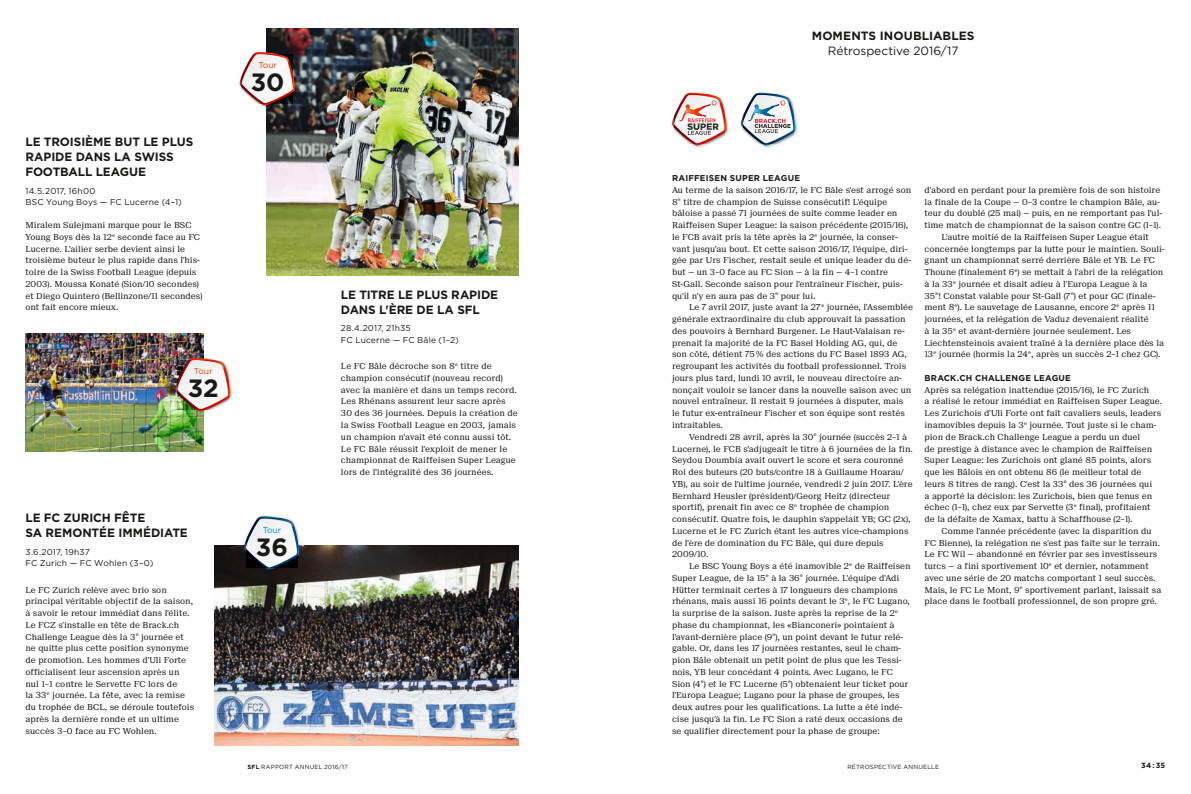
<style>
.page{position:relative;width:1191px;height:794px;background:#fff}
.page>*{position:absolute;margin:0;border:0;box-sizing:border-box;transform-origin:0 0}
.t1{font:700 25px "Gotham";color:#1b1917}
.t2{font:700 12px/15px "Gotham";letter-spacing:-.005em;color:#1b1917}
.t3{font:12px "Gotham";letter-spacing:-.01em;color:#1b1917}
.t4{font:8.5px/11.7px "Gotham";letter-spacing:.015em;color:#1b1917}
.t5{font:700 8.5px "Gotham";letter-spacing:.02em;color:#1b1917}
.t6{font:8.5px "Gotham";color:#eb3f00}
.t7{font:8.5px "Gotham";color:#008cc8}
.t8{font:8.2px/11.7px "Suisse Neue";color:#1b1917}
.t9{font:700 7.5px "Gotham";color:#1b1917}
.t10{font:6px "Gotham";letter-spacing:.03em;color:#1b1917}
.s1{font-weight:700}
</style>
<div class="page">
<img style="left:26px;top:334px;width:177px;height:117px">
<img style="left:671px;top:92px;width:58px;height:56px">
<svg style="left:672px;top:93px;width:55px;height:52px"></svg>
<img style="left:740px;top:92px;width:58px;height:56px">
<svg style="left:741px;top:93px;width:54px;height:52px"></svg>
<img style="left:215px;top:545px;width:304px;height:200px">
<img style="left:266px;top:28px;width:253px;height:247px">
<img style="left:241px;top:515px;width:62px;height:58px">
<svg style="left:244px;top:516px;width:55px;height:54px"></svg>
<img style="left:257px;top:50px;width:42px;height:59px">
<svg style="left:239px;top:52px;width:56px;height:53px"></svg>
<img style="left:173px;top:355px;width:60px;height:60px">
<img style="left:175px;top:358px;width:56px;height:53px">
<h2 class="t2" style="left:26px;top:134px;width:169px">LE TROISIÈME BUT LE PLUS<br>RAPIDE DANS LA SWISS<br>FOOTBALL LEAGUE</h2>
<p class="t4" style="left:26px;top:185px;width:158px">14.5.2017, 16h00<br>BSC Young Boys — FC Lucerne (4–1)</p>
<p class="t8" style="left:26px;top:219px;width:178px">Miralem Sulejmani marque pour le BSC Young Boys dès la 12<sup>e</sup> seconde face au FC Lucerne. L'ailier serbe devient ainsi le troisième buteur le plus rapide dans l'his&shy;toire de la Swiss Football League (depuis 2003). Moussa Konaté (Sion/10 secondes) et Diego Quintero (Bellinzone/11 secondes) ont fait encore mieux.</p>
<p class="t6" style="left:194px;top:366px;width:20px">Tour</p>
<h1 class="t1" style="left:188px;top:374px;width:32px">32</h1>
<h2 class="t2" style="left:26px;top:510px;width:164px">LE FC ZURICH FÊTE<br>SA REMONTÉE IMMÉDIATE</h2>
<p class="t4" style="left:26px;top:546px;width:129px">3.6.2017, 19h37<br>FC Zurich — FC Wohlen (3–0)</p>
<p class="t8" style="left:26px;top:584px;width:170px">Le FC Zurich relève avec brio son principal véritable objectif de la saison, à savoir le retour immédiat dans l'élite.<br>Le FCZ s'installe en tête de Brack.ch Challenge League dès la 3<sup>e</sup> journée et ne quitte plus cette position synonyme de promotion. Les hommes d'Uli Forte officialisent leur ascension après un nul 1–1 contre le Servette FC lors de<br>la 33<sup>e</sup> journée. La fête, avec la remise du trophée de BCL, se déroule toutefois après la dernière ronde et un ultime succès 3–0 face au FC Wohlen.</p>
<p class="t6" style="left:258px;top:60px;width:20px">Tour</p>
<h1 class="t1" style="left:251px;top:68px;width:35px">30</h1>
<p class="t7" style="left:263px;top:524px;width:20px">Tour</p>
<h1 class="t1" style="left:256px;top:532px;width:34px">36</h1>
<h2 class="t2" style="left:341px;top:287px;width:159px">LE TITRE LE PLUS RAPIDE<br>DANS L'ÈRE DE LA SFL</h2>
<p class="t4" style="left:341px;top:322px;width:119px">28.4.2017, 21h35<br>FC Lucerne — FC Bâle (1–2)</p>
<p class="t8" style="left:341px;top:360px;width:178px">Le FC Bâle décroche son 8<sup>e</sup> titre de champion consécutif (nouveau record) avec la manière et dans un temps record.<br>Les Rhénans assurent leur sacre après 30 des 36 journées. Depuis la création de la Swiss Football League en 2003, jamais un champion n'avait été connu aussi tôt.<br>Le FC Bâle réussit l'exploit de mener le championnat de Raiffeisen Super League lors de l'intégralité des 36 journées.</p>
<h2 class="t2" style="left:812px;top:28px;width:164px">MOMENTS INOUBLIABLES</h2>
<h2 class="t3" style="left:828px;top:44px;width:132px">Rétrospective 2016/17</h2>
<p class="t5" style="left:672px;top:173px;width:129px">RAIFFEISEN SUPER LEAGUE</p>
<p class="t8" style="left:672px;top:184px;width:241px">Au terme de la saison 2016/17, le FC Bâle s'est arrogé son 8<sup>e</sup> titre de champion de Suisse consécutif! L'équipe bâloise a passé 71 journées de suite comme leader en Raiffeisen Super League: la saison précédente (2015/16), le FCB avait pris la tête après la 2<sup>e</sup> journée, la conser&shy;vant jusqu'au bout. Et cette saison 2016/17, l'équipe, diri&shy;gée par Urs Fischer, restait seule et unique leader du dé&shy;but — un 3–0 face au FC Sion — à la fin — 4–1 contre St-Gall. Seconde saison pour l'entraîneur Fischer, puis&shy;qu'il n'y en aura pas de 3<sup>e</sup> pour lui.</p>
<p class="t8" style="left:672px;top:302px;width:242px;text-indent:17px">Le 7 avril 2017, juste avant la 27 <sup>e</sup> journée, l'Assemblée générale extraordinaire du club approuvait la passation des pouvoirs à Bernhard Burgener. Le Haut-Valaisan re&shy;prenait la majorité de la FC Basel Holding AG, qui, de son côté, détient 75% des actions du FC Basel 1893 AG, regroupant les activités du football professionnel. Trois jours plus tard, lundi 10 avril, le nouveau directoire an&shy;nonçait vouloir se lancer dans la nouvelle saison avec un nouvel entraîneur. Il restait 9 journées à disputer, mais<br>le futur ex-entraîneur Fischer et son équipe sont restés intraitables.</p>
<p class="t8" style="left:672px;top:431px;width:242px;text-indent:17px">Vendredi 28 avril, après la 30<sup>e</sup> journée (succès 2–1 à Lucerne), le FCB s'adjugeait le titre à 6 journées de la fin.<br>Seydou Doumbia avait ouvert le score et sera couronné Roi des buteurs (20 buts/contre 18 à Guillaume Hoarau/ YB), au soir de l'ultime journée, vendredi 2 juin 2017. L'ère Bernhard Heusler (président)/Georg Heitz (directeur sportif), prenait fin avec ce 8<sup>e</sup> trophée de champion consécutif. Quatre fois, le dauphin s'appelait YB; GC (2x), Lucerne et le FC Zurich étant les autres vice-champions de l'ère de domination du FC Bâle, qui dure depuis 2009/10.</p>
<p class="t8" style="left:672px;top:560px;width:240px;text-indent:17px">Le BSC Young Boys a été inamovible 2<sup>e</sup> de Raiffeisen Super League, de la 15<sup>e</sup> à la 36<sup>e</sup> journée. L'équipe d'Adi Hütter terminait certes à 17 longueurs des champions rhénans, mais aussi 16 points devant le 3<sup>e</sup>, le FC Lugano, la surprise de la saison. Juste après la reprise de la 2<sup>e </sup>phase du championnat, les «Bianconeri» pointaient à l'avant-dernière place (9<sup>e</sup>), un point devant le futur relé&shy;gable. Or, dans les 17 journées restantes, seul le cham&shy;pion Bâle obtenait un petit point de plus que les Tessi&shy;nois, YB leur concédant 4 points. Avec Lugano, le FC Sion (4<sup>e</sup>) et le FC Lucerne (5<sup>e</sup>) obtenaient leur ticket pour l'Europa League; Lugano pour la phase de groupes, les deux autres pour les qualifications. La lutte a été indé&shy;cise jusqu'à la fin. Le FC Sion a raté deux occasions de se qualifier directement pour la phase de groupe:</p>
<p class="t8" style="left:924px;top:184px;width:237px">d'abord en perdant pour la première fois de son histoire</p>
<p class="t8" style="left:924px;top:196px;width:237px">la finale de la Coupe — 0–3 contre le champion Bâle, au-</p>
<p class="t8" style="left:924px;top:208px;width:239px">teur du doublé (25 mai) — puis, en ne remportant pas l'ul-</p>
<p class="t8" style="left:924px;top:219px;width:238px">time match de championnat de la saison contre GC (1–1).</p>
<p class="t8" style="left:941px;top:231px;width:209px">L'autre moitié de la Raiffeisen Super League était</p>
<p class="t8" style="left:924px;top:243px;width:241px">concernée longtemps par la lutte pour le maintien. Souli-</p>
<p class="t8" style="left:924px;top:255px;width:232px">gnant un championnat serré derrière Bâle et YB. Le FC</p>
<p class="t8" style="left:924px;top:266px;width:240px">Thoune (finalement 6<sup>e</sup>) se mettait à l'abri de la relégation</p>
<p class="t8" style="left:924px;top:278px;width:224px">à la 33<sup>e</sup> journée et disait adieu à l'Europa League à la</p>
<p class="t8" style="left:924px;top:290px;width:232px">35<sup>e</sup>! Constat valable pour St-Gall (7 <sup>e</sup>) et pour GC (finale-</p>
<p class="t8" style="left:924px;top:302px;width:232px">ment 8<sup>e</sup>). Le sauvetage de Lausanne, encore 2<sup>e</sup> après 11</p>
<p class="t8" style="left:924px;top:313px;width:225px">journées, et la relégation de Vaduz devenaient réalité</p>
<p class="t8" style="left:924px;top:325px;width:208px">à la 35<sup>e</sup> et avant-dernière journée seulement. Les</p>
<p class="t8" style="left:924px;top:337px;width:241px">Liechtensteinois avaient traîné à la dernière place dès la</p>
<p class="t8" style="left:924px;top:349px;width:238px">13<sup>e</sup> journée (hormis la 24<sup>e</sup>, après un succès 2–1 chez GC).</p>
<p class="t5" style="left:924px;top:373px;width:148px">BRACK.CH CHALLENGE LEAGUE</p>
<p class="t8" style="left:924px;top:384px;width:239px">Après sa relégation inattendue (2015/16), le FC Zurich<br>a réalisé le retour immédiat en Raiffeisen Super League.<br>Les Zurichois d'Uli Forte ont fait cavaliers seuls, leaders inamovibles depuis la 3<sup>e</sup> journée. Tout juste si le cham&shy;pion de Brack.ch Challenge League a perdu un duel<br>de prestige à distance avec le champion de Raiffeisen Super League: les Zurichois ont glané 85 points, alors que les Bâlois en ont obtenu 86 (le meilleur total de leurs 8 titres de rang). C'est la 33<sup>e</sup> des 36 journées qui<br>a apporté la décision: les Zurichois, bien que tenus en échec (1–1), chez eux par Servette (3<sup>e</sup> final), profitaient de la défaite de Xamax, battu à Schaffhouse (2–1).</p>
<p class="t8" style="left:924px;top:525px;width:238px;text-indent:17px">Comme l'année précédente (avec la disparition du FC Bienne), la relégation ne s'est pas faite sur le terrain.<br>Le FC Wil — abandonné en février par ses investisseurs turcs — a fini sportivement 10<sup>e</sup> et dernier, notamment avec une série de 20 matchs comportant 1 seul succès.<br>Mais, le FC Le Mont, 9<sup>e</sup> sportivement parlant, laissait sa place dans le football professionnel, de son propre gré.</p>
<p class="t10" style="left:248px;top:763px;width:102px"><span class="s1">SFL</span> RAPPORT ANNUEL 2016/17</p>
<p class="t10" style="left:847px;top:763px;width:93px">RÉTROSPECTIVE ANNUELLE</p>
<p class="t9" style="left:1141px;top:761px;width:25px">34:35</p>
</div>
